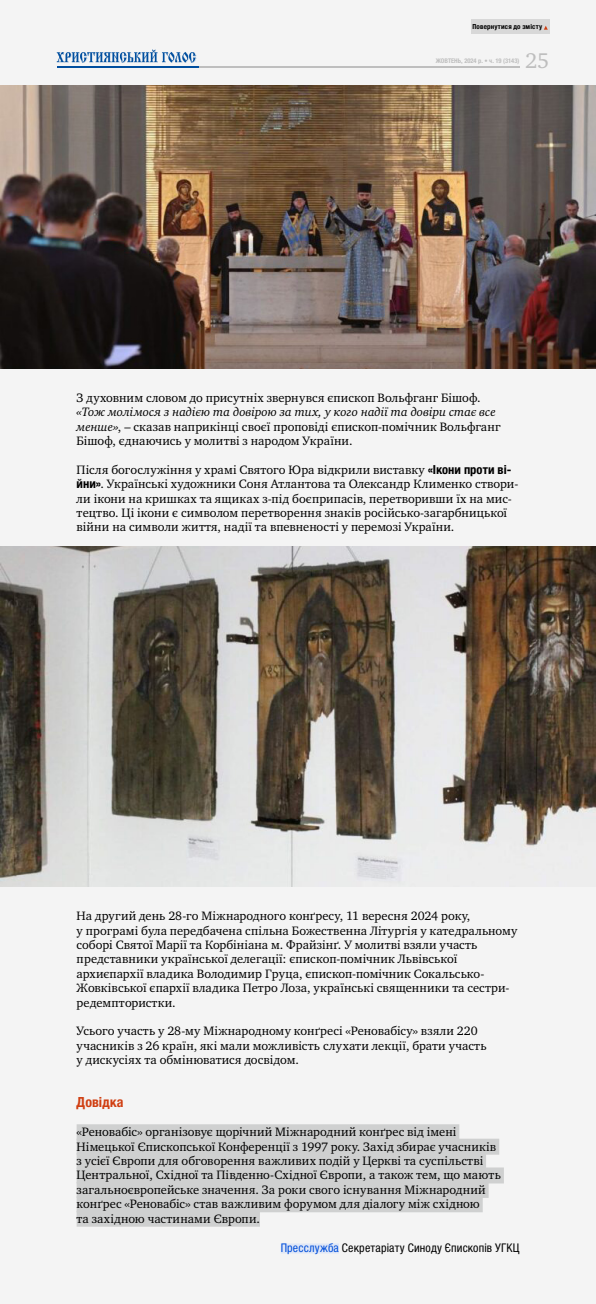
<style>
.page{position:relative;width:596px;height:1304px;background:#fff}
.page>*{position:absolute;margin:0;border:0;box-sizing:border-box;transform-origin:0 0}
.t1{font:21.9px "Charter C";color:#bebebe}
.t2{font:700 condensed 14px "Helvetica Neue LTCYR";letter-spacing:.005em;color:#d03f12}
.t3{font:12.5px/14.4px "Charter C";letter-spacing:.005em;color:#000}
.t4{font:condensed 12px "Helvetica Neue LTCYR";letter-spacing:.015em;color:#000}
.t5{font:700 condensed 7px "Helvetica Neue LTCYR";letter-spacing:.025em;color:#000}
.t6{font:700 condensed 6.4px "Helvetica Neue LTCYR";color:#bebebe}
.s1{font-style:italic}
.s2{font-family:"Helvetica Neue LTCYR";font-weight:700;font-stretch:condensed}
.s3{color:#004eda}
</style>
<div class="page">
<div style="left:0;top:0;width:595px;height:1304px;background:#f4f4f4"></div>
<hr style="left:57px;top:66px;width:462px;height:2px;background:#bebebe">
<hr style="left:57px;top:66px;width:141px;height:2px;background:#004e9e">
<svg style="left:57px;top:49px;width:139px;height:14px"></svg>
<div style="left:77px;top:1124px;width:382px;height:16px;background:#cfd0d0"></div>
<div style="left:77px;top:1139px;width:422px;height:16px;background:#cfd0d0"></div>
<div style="left:77px;top:1153px;width:409px;height:16px;background:#cfd0d0"></div>
<div style="left:77px;top:1167px;width:426px;height:16px;background:#cfd0d0"></div>
<div style="left:77px;top:1182px;width:411px;height:16px;background:#cfd0d0"></div>
<div style="left:77px;top:1196px;width:405px;height:16px;background:#cfd0d0"></div>
<div style="left:77px;top:1211px;width:183px;height:16px;background:#cfd0d0"></div>
<div style="left:280px;top:1243px;width:59px;height:10px;background:#e0e7f6"></div>
<img style="left:0;top:85px;width:595px;height:284px">
<img style="left:0;top:547px;width:595px;height:340px">
<div style="left:471px;top:20px;width:78px;height:14px;background:#d8d8d8"></div>
<p class="t5" style="left:472px;top:23px;width:71px">Повернутися до змісту</p>
<p class="t6" style="left:435px;top:57px;width:85px">ЖОВТЕНЬ, 2024 р. • ч. 19 (3143)</p>
<h1 class="t1" style="left:524px;top:48px;width:26px">25</h1>
<p class="t3" style="left:77px;top:391px;width:405px">З духовним словом до присутніх звернувся єпископ Вольфганг Бішоф.</p>
<p class="t3" style="left:77px;top:405px;width:425px"><span class="s1">«Тож молімося з надією та довірою за тих, у кого надії та довіри стає все менше»</span>, – сказав наприкінці своєї проповіді єпископ-помічник Вольфганг<br>Бішоф, єднаючись у молитві з народом України.</p>
<p class="t3" style="left:77px;top:463px;width:443px">Після богослужіння у храмі Святого Юра відкрили виставку <span class="s2">«Ікони проти ві&shy;йни»</span>. Українські художники Соня Атлантова та Олександр Клименко створи&shy;ли ікони на кришках та ящиках з-під боєприпасів, перетворивши їх на мис&shy;тецтво. Ці ікони є символом перетворення знаків російсько-загарбницької війни на символи життя, надії та впевненості у перемозі України.</p>
<p class="t3" style="left:77px;top:909px;width:442px">На другий день 28-го Міжнародного конґресу, 11 вересня 2024 року,<br>у програмі була передбачена спільна Божественна Літургія у катедральному соборі Святої Марії та Корбініана м. Фрайзінґ. У молитві взяли участь представники української делегації: єпископ-помічник Львівської архиєпархії владика Володимир Груца, єпископ-помічник Сокальсько-Жовківської єпархії владика Петро Лоза, українські священники та сестри&shy;редемптористки.</p>
<p class="t3" style="left:77px;top:1024px;width:411px">Усього участь у 28-му Міжнародному конґресі «Реновабісу» взяли 220 учасників з 26 країн, які мали можливість слухати лекції, брати участь у дискусіях та обмінюватися досвідом.</p>
<p class="t2" style="left:77px;top:1095px;width:48px">Довідка</p>
<p class="t3" style="left:77px;top:1125px;width:425px">«Реновабіс» організовує щорічний Міжнародний конґрес від імені Німецької Єпископської Конференції з 1997 року. Захід збирає учасників з усієї Європи для обговорення важливих подій у Церкві та суспільстві Центральної, Східної та Південно-Східної Європи, а також тем, що мають загальноєвропейське значення. За роки свого існування Міжнародний конґрес «Реновабіс» став важливим форумом для діалогу між східною<br>та західною частинами Європи.</p>
<p class="t4" style="left:280px;top:1241px;width:240px"><span class="s3">Пресслужба</span> Секретаріату Синоду Єпископів УГКЦ</p>
</div>
